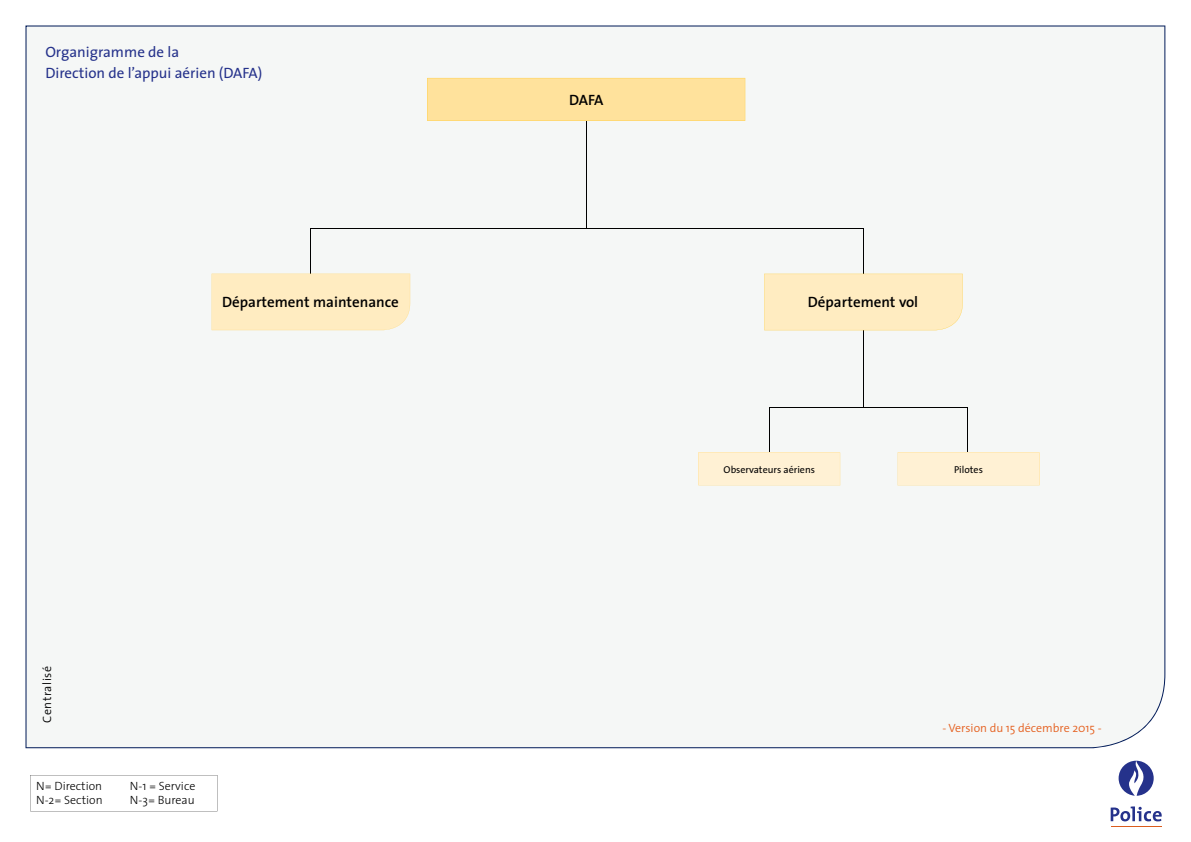
<style>
.page{position:relative;width:1191px;height:842px;background:#fff}
.page>*{position:absolute;margin:0;border:0;box-sizing:border-box;transform-origin:0 0}
.t1{font:15px/20.8px "The Sans";color:#25328b}
.t2{font:600 15px "The Sans";color:#000}
.t3{font:300 12px/14.4px "The Sans";color:#000}
.t4{font:300 12px "The Sans";color:#e5601f}
.t5{font:300 12px "The Sans";letter-spacing:.05em;color:#000}
.t6{font:10px "The Sans";color:#000}
</style>
<div class="page">
<svg style="left:1118px;top:761px;width:35px;height:35px"></svg>
<svg style="left:1110px;top:806px;width:51px;height:15px"></svg>
<hr style="left:1110px;top:826px;width:51px;height:1px;background:#db5c1d">
<div style="left:26px;top:26px;width:1139px;height:722px;background:#f5f7f6"></div>
<hr style="left:587px;top:108px;width:1px;height:121px;background:#000">
<hr style="left:310px;top:228px;width:553px;height:1px;background:#000">
<hr style="left:310px;top:228px;width:1px;height:48px;background:#000">
<hr style="left:863px;top:228px;width:1px;height:179px;background:#000">
<div style="left:427px;top:78px;width:318px;height:43px;background:#ffe29c"></div>
<div style="left:212px;top:274px;width:198px;height:56px;background:#ffecc1"></div>
<div style="left:764px;top:274px;width:198px;height:56px;background:#ffecc1"></div>
<svg style="left:30px;top:775px;width:187px;height:36px"></svg>
<hr style="left:769px;top:407px;width:199px;height:1px;background:#000">
<hr style="left:967px;top:407px;width:1px;height:48px;background:#000">
<div style="left:897px;top:452px;width:142px;height:33px;background:#fff1d4"></div>
<hr style="left:769px;top:407px;width:1px;height:48px;background:#000">
<div style="left:698px;top:452px;width:142px;height:33px;background:#fff1d4"></div>
<p class="t1" style="left:45px;top:41px;width:218px">Organigramme de la<br>Direction de l’appui aérien (DAFA)</p>
<p class="t2" style="left:569px;top:87px;width:36px">DAFA</p>
<p class="t2" style="left:222px;top:290px;width:178px">Département maintenance</p>
<p class="t2" style="left:808px;top:290px;width:112px">Département vol</p>
<p class="t5" style="left:37px;top:723px;width:59px;rotate:-90deg">Centralisé</p>
<p class="t3" style="left:36px;top:778px;width:68px">N= Direction<br>N-2= Section</p>
<p class="t3" style="left:130px;top:778px;width:67px">N-1 = Service<br>N-3= Bureau</p>
<p class="t6" style="left:723px;top:461px;width:93px">Observateurs aériens</p>
<p class="t6" style="left:954px;top:461px;width:30px">Pilotes</p>
<p class="t4" style="left:942px;top:718px;width:161px">- Version du 15 décembre 2015 -</p>
</div>
